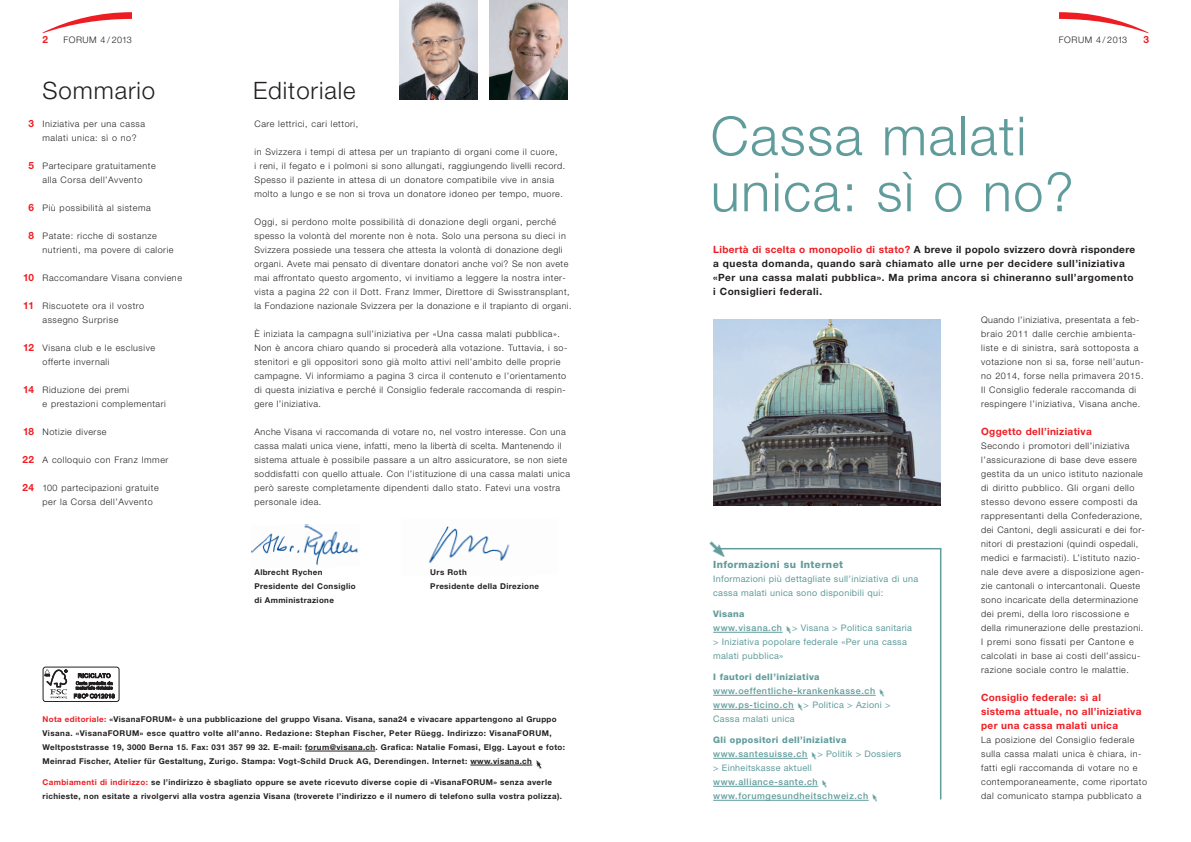
<style>
.page{position:relative;width:1191px;height:842px;background:#fff}
.page>*{position:absolute;margin:0;border:0;box-sizing:border-box;transform-origin:0 0}
.t1{font:300 54px/56px "Helvetica Neue";letter-spacing:.025em;color:#609c9b}
.t2{font:300 24px "Helvetica Neue";letter-spacing:.04em;color:#231f20}
.t3{font:700 10px/14px "Helvetica Neue";letter-spacing:.05em;color:#231f20}
.t4{font:700 10px/14px "Helvetica Neue";letter-spacing:.035em;color:#ee1d23}
.t5{font:800 10px "Helvetica Neue";letter-spacing:.04em;color:#609c9b}
.t6{font:300 9px/14px "Helvetica Neue";letter-spacing:.06em;color:#231f20}
.t7{font:9px/14px "Helvetica Neue";letter-spacing:.035em;color:#609c9b}
.t8{font:500 9px/14px "Helvetica Neue";letter-spacing:.06em;color:#609c9b}
.t9{font:800 9px "Helvetica Neue";letter-spacing:.04em;color:#609c9b}
.t10{font:700 8px/14px "Helvetica Neue";letter-spacing:.045em;color:#231f20}
.s1{color:#ee1d23}
.s2{font-weight:800}
.s3{font-weight:500}
.s4{font-weight:400}
</style>
<div class="page">
<img style="left:251px;top:524px;width:107px;height:42px">
<img style="left:429px;top:526px;width:81px;height:37px">
<img style="left:489px;top:0;width:78px;height:99px">
<hr style="left:305px;top:751px;width:70px;height:1px;background:#231f20">
<hr style="left:470px;top:765px;width:62px;height:1px;background:#231f20">
<svg style="left:536px;top:760px;width:6px;height:9px"></svg>
<div style="left:43px;top:667px;width:76px;height:35px;border:1px solid #231f20;border-radius:3px"></div>
<svg style="left:45px;top:669px;width:22px;height:30px"></svg>
<svg style="left:74px;top:673px;width:41px;height:25px"></svg>
<img style="left:400px;top:0;width:78px;height:99px">
<hr style="left:713px;top:632px;width:69px;height:1px;background:#609c9b">
<hr style="left:713px;top:695px;width:162px;height:1px;background:#609c9b">
<hr style="left:713px;top:709px;width:81px;height:1px;background:#609c9b">
<hr style="left:713px;top:758px;width:95px;height:1px;background:#609c9b">
<hr style="left:713px;top:786px;width:105px;height:1px;background:#609c9b">
<hr style="left:713px;top:800px;width:155px;height:1px;background:#609c9b">
<svg style="left:786px;top:626px;width:6px;height:8px"></svg>
<svg style="left:879px;top:689px;width:6px;height:8px"></svg>
<svg style="left:797px;top:703px;width:6px;height:8px"></svg>
<svg style="left:811px;top:752px;width:6px;height:8px"></svg>
<svg style="left:821px;top:780px;width:6px;height:8px"></svg>
<svg style="left:872px;top:794px;width:6px;height:8px"></svg>
<hr style="left:718px;top:548px;width:223px;height:1px;background:#609c9b">
<hr style="left:940px;top:549px;width:1px;height:250px;background:#609c9b">
<img style="left:709px;top:541px;width:17px;height:16px">
<svg style="left:1059px;top:12px;width:89px;height:21px"></svg>
<svg style="left:43px;top:12px;width:89px;height:21px"></svg>
<img style="left:713px;top:320px;width:227px;height:185px">
<p class="t4" style="left:43px;top:33px;width:7px">2</p>
<p class="t6" style="left:63px;top:33px;width:70px">FORUM 4 / 2013</p>
<p class="t6" style="left:1058px;top:33px;width:70px">FORUM 4 / 2013</p>
<p class="t4" style="left:1143px;top:33px;width:7px">3</p>
<p class="t4" style="left:28px;top:118px;width:7px">3</p>
<p class="t4" style="left:28px;top:160px;width:7px">5</p>
<p class="t4" style="left:28px;top:202px;width:7px">6</p>
<p class="t4" style="left:28px;top:230px;width:7px">8</p>
<p class="t4" style="left:23px;top:272px;width:12px">10</p>
<p class="t4" style="left:23px;top:300px;width:12px">11</p>
<p class="t4" style="left:23px;top:342px;width:12px">12</p>
<p class="t4" style="left:23px;top:384px;width:12px">14</p>
<p class="t4" style="left:23px;top:426px;width:12px">18</p>
<p class="t4" style="left:23px;top:454px;width:13px">22</p>
<p class="t4" style="left:23px;top:482px;width:13px">24</p>
<h2 class="t2" style="left:43px;top:82px;width:114px">Sommario</h2>
<p class="t6" style="left:43px;top:118px;width:104px">Iniziativa per una cassa malati unica: sì o no?</p>
<p class="t6" style="left:43px;top:160px;width:115px">Partecipare gratuitamente alla Corsa dell’Avvento</p>
<p class="t6" style="left:43px;top:202px;width:110px">Più possibilità al sistema</p>
<p class="t6" style="left:43px;top:230px;width:133px">Patate: ricche di sostanze nutrienti, ma povere di calorie</p>
<p class="t6" style="left:43px;top:272px;width:141px">Raccomandare Visana conviene</p>
<p class="t6" style="left:43px;top:300px;width:103px">Riscuotete ora il vostro assegno Surprise</p>
<p class="t6" style="left:43px;top:342px;width:114px">Visana club e le esclusive offerte invernali</p>
<p class="t6" style="left:43px;top:384px;width:125px">Riduzione dei premi<br>e prestazioni complementari</p>
<p class="t6" style="left:43px;top:426px;width:66px">Notizie diverse</p>
<p class="t6" style="left:43px;top:454px;width:127px">A colloquio con Franz Immer</p>
<p class="t6" style="left:43px;top:482px;width:118px">100 partecipazioni gratuite per la Corsa dell’Avvento</p>
<h2 class="t2" style="left:253px;top:82px;width:104px">Editoriale</h2>
<p class="t6" style="left:254px;top:118px;width:105px">Care lettrici, cari lettori,</p>
<p class="t6" style="left:254px;top:146px;width:312px">in Svizzera i tempi di attesa per un trapianto di organi come il cuore,<br>i reni, il fegato e i polmoni si sono allungati, raggiungendo livelli record.<br>Spesso il paziente in attesa di un donatore compatibile vive in ansia molto a lungo e se non si trova un donatore idoneo per tempo, muore.</p>
<p class="t6" style="left:254px;top:216px;width:318px">Oggi, si perdono molte possibilità di donazione degli organi, perché spesso la volontà del morente non è nota. Solo una persona su dieci in Svizzera possiede una tessera che attesta la volontà di donazione degli organi. Avete mai pensato di diventare donatori anche voi? Se non avete mai affrontato questo argomento, vi invitiamo a leggere la nostra inter&shy;vista a pagina 22 con il Dott. Franz Immer, Direttore di Swisstransplant, la Fondazione nazionale Svizzera per la donazione e il trapianto di organi.</p>
<p class="t6" style="left:254px;top:328px;width:314px">È iniziata la campagna sull’iniziativa per «Una cassa malati pubblica».<br>Non è ancora chiaro quando si procederà alla votazione. Tuttavia, i so&shy;stenitori e gli oppositori sono già molto attivi nell’ambito delle proprie campagne. Vi informiamo a pagina 3 circa il contenuto e l’orientamento di questa iniziativa e perché il Consiglio federale raccomanda di respin&shy;gere l’iniziativa.</p>
<p class="t6" style="left:254px;top:426px;width:317px">Anche Visana vi raccomanda di votare no, nel vostro interesse. Con una cassa malati unica viene, infatti, meno la libertà di scelta. Mantenendo il sistema attuale è possibile passare a un altro assicuratore, se non siete soddisfatti con quello attuale. Con l’istituzione di una cassa malati unica però sareste completamente dipendenti dallo stato. Fatevi una vostra personale idea.</p>
<p class="t10" style="left:254px;top:566px;width:70px">Albrecht Rychen</p>
<p class="t10" style="left:430px;top:566px;width:38px">Urs Roth</p>
<p class="t10" style="left:254px;top:580px;width:103px">Presidente del Consiglio</p>
<p class="t10" style="left:430px;top:580px;width:110px">Presidente della Direzione</p>
<p class="t10" style="left:254px;top:594px;width:81px">di Amministrazione</p>
<p class="t10" style="left:43px;top:713px;width:524px"><span class="s1">Nota editoriale:</span> «VisanaFORUM» è una pubblicazione del gruppo Visana. Visana, sana24 e vivacare appartengono al Gruppo Visana. «VisanaFORUM» esce quattro volte all’anno. Redazione: Stephan Fischer, Peter Rüegg. Indirizzo: VisanaFORUM, Weltpoststrasse 19, 3000 Berna 15. Fax: 031 357 99 32. E-mail: forum@visana.ch. Grafica: Natalie Fomasi, Elgg. Layout e foto:<br>Meinrad Fischer, Atelier für Gestaltung, Zurigo. Stampa: Vogt-Schild Druck AG, Derendingen. Internet: www.visana.ch</p>
<p class="t10" style="left:43px;top:776px;width:521px"><span class="s1">Cambiamenti di indirizzo:</span> se l’indirizzo è sbagliato oppure se avete ricevuto diverse copie di «VisanaFORUM» senza averle richieste, non esitate a rivolgervi alla vostra agenzia Visana (troverete l’indirizzo e il numero di telefono sulla vostra polizza).</p>
<h1 class="t1" style="left:710px;top:113px;width:365px">Cassa malati unica: sì o no?</h1>
<p class="t3" style="left:713px;top:244px;width:423px"><span class="s1">Libertà di scelta o monopolio di stato?</span> A breve il popolo svizzero dovrà rispondere a questa domanda, quando sarà chiamato alle urne per decidere sull’iniziativa «Per una cassa malati pubblica». Ma prima ancora si chineranno sull’argomento i Consiglieri federali.</p>
<p class="t5" style="left:713px;top:561px;width:131px">Informazioni su Internet</p>
<p class="t7" style="left:713px;top:573px;width:206px">Informazioni più dettagliate sull’iniziativa di una cassa malati unica sono disponibili qui:</p>
<p class="t7" style="left:713px;top:608px;width:200px"><span class="s2">Visana<br></span><span class="s3">www.visana.ch</span> &gt; Visana &gt; Politica sanitaria &gt; Iniziativa popolare federale «Per una cassa malati pubblica»</p>
<p class="t9" style="left:713px;top:674px;width:108px">I fautori dell’iniziativa</p>
<p class="t8" style="left:713px;top:685px;width:179px">www.oeffentliche-krankenkasse.ch www.ps-ticino.ch <span class="s4">&gt; Politica &gt; Azioni &gt;<br>Cassa malati unica</span></p>
<p class="t7" style="left:713px;top:734px;width:190px"><span class="s2">Gli oppositori dell’iniziativa </span><span class="s3">www.santesuisse.ch</span> &gt; Politik &gt; Dossiers &gt; Einheitskasse aktuell</p>
<p class="t8" style="left:713px;top:776px;width:156px">www.alliance-sante.ch www.forumgesundheitschweiz.ch</p>
<p class="t6" style="left:981px;top:314px;width:164px">Quando l’iniziativa, presentata a feb&shy;braio 2011 dalle cerchie ambienta&shy;liste e di sinistra, sarà sottoposta a votazione non si sa, forse nell’autun&shy;no 2014, forse nella primavera 2015.<br>Il Consiglio federale raccomanda di respingere l’iniziativa, Visana anche.</p>
<p class="t4" style="left:981px;top:426px;width:112px">Oggetto dell’iniziativa</p>
<p class="t6" style="left:981px;top:440px;width:165px">Secondo i promotori dell’iniziativa l’assicurazione di base deve essere gestita da un unico istituto nazionale di diritto pubblico. Gli organi dello stesso devono essere composti da rappresentanti della Confederazione, dei Cantoni, degli assicurati e dei for&shy;nitori di prestazioni (quindi ospedali, medici e farmacisti). L’istituto nazio&shy;nale deve avere a disposizione agen&shy;zie cantonali o intercantonali. Queste sono incaricate della determinazione dei premi, della loro riscossione e della rimunerazione delle prestazioni.<br>I premi sono fissati per Cantone e calcolati in base ai costi dell’assicu&shy;razione sociale contro le malattie.</p>
<p class="t4" style="left:981px;top:692px;width:162px">Consiglio federale: sì al sistema attuale, no all’iniziativa per una cassa malati unica</p>
<p class="t6" style="left:981px;top:734px;width:167px">La posizione del Consiglio federale sulla cassa malati unica è chiara, in&shy;fatti egli raccomanda di votare no e contemporaneamente, come riportato dal comunicato stampa pubblicato a</p>
</div>
